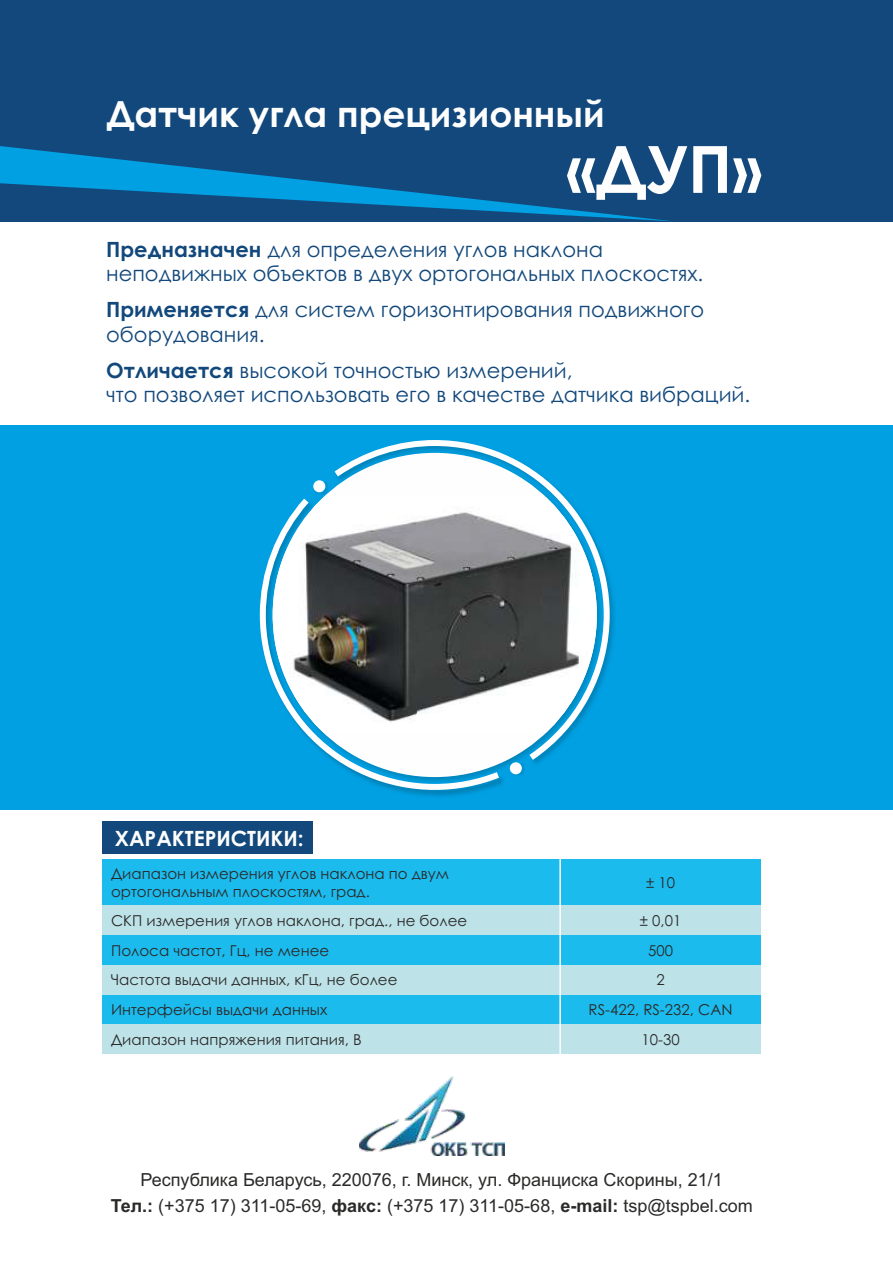
<style>
.page{position:relative;width:893px;height:1263px;background:#fff}
.page>*{position:absolute;margin:0;border:0;box-sizing:border-box;transform-origin:0 0}
.t1{font:700 65.1px "Century Gothic";color:#fefefe}
.t2{font:700 36px "Century Gothic";color:#fefefe}
.t3{font:21px/24.5px "Century Gothic";color:#12487b}
.t4{font:700 21px "Century Gothic";color:#fefefe}
.t5{font:18px/25.8px "Arial";color:#2b2a29;text-align:center}
.t6{font:15px/17.9px "Century Gothic";color:#2b2a29}
.s1{font-weight:700}
</style>
<div class="page">
<div style="left:0;top:0;width:893px;height:221px;background:#12487b"></div>
<svg style="left:0;top:146px;width:670px;height:75px"></svg>
<div style="left:0;top:425px;width:893px;height:385px;background:#00a0e3"></div>
<img style="left:359px;top:1077px;width:145px;height:78px">
<svg style="left:259px;top:493px;width:247px;height:300px"></svg>
<svg style="left:328px;top:440px;width:285px;height:326px;background:#83a0ac"></svg>
<svg style="left:315px;top:482px;width:12px;height:13px"></svg>
<div style="left:313px;top:480px;width:12px;height:12px;background:#fefefe;border-radius:50%"></div>
<svg style="left:512px;top:763px;width:13px;height:13px"></svg>
<div style="left:510px;top:762px;width:12px;height:12px;background:#fefefe;border-radius:50%"></div>
<div style="left:103px;top:859px;width:457px;height:46px;background:#1cbbee"></div>
<div style="left:560px;top:859px;width:201px;height:46px;background:#1cbbee"></div>
<div style="left:103px;top:905px;width:457px;height:30px;background:#bde2e8"></div>
<div style="left:560px;top:905px;width:201px;height:30px;background:#bde2e8"></div>
<div style="left:103px;top:935px;width:457px;height:30px;background:#1cbbee"></div>
<div style="left:560px;top:935px;width:201px;height:30px;background:#1cbbee"></div>
<div style="left:103px;top:965px;width:457px;height:30px;background:#bde2e8"></div>
<div style="left:560px;top:965px;width:201px;height:30px;background:#bde2e8"></div>
<div style="left:103px;top:995px;width:457px;height:29px;background:#1cbbee"></div>
<div style="left:560px;top:995px;width:201px;height:29px;background:#1cbbee"></div>
<div style="left:103px;top:1024px;width:457px;height:30px;background:#bde2e8"></div>
<div style="left:560px;top:1024px;width:201px;height:30px;background:#bde2e8"></div>
<hr style="left:559px;top:855px;width:2px;height:204px;background:#fefefe">
<div style="left:103px;top:821px;width:210px;height:33px;background:#12487b"></div>
<h2 class="t2" style="left:107px;top:100px;width:500px">Датчик угла прецизионный</h2>
<h1 class="t1" style="left:566px;top:144px;width:198px">«ДУП»</h1>
<h3 class="t3" style="left:106px;top:239px;width:599px"><span class="s1">Предназначен</span> для определения углов наклона неподвижных объектов в двух ортогональных плоскостях.</h3>
<h3 class="t3" style="left:106px;top:299px;width:599px"><span class="s1">Применяется</span> для систем горизонтирования подвижного оборудования.</h3>
<h3 class="t3" style="left:106px;top:360px;width:646px"><span class="s1">Отличается</span> высокой точностью измерений,<br>что позволяет использовать его в качестве датчика вибраций.</h3>
<h3 class="t4" style="left:115px;top:830px;width:191px">ХАРАКТЕРИСТИКИ:</h3>
<p class="t6" style="left:111px;top:866px;width:340px">Диапазон измерения углов наклона по двум ортогональным плоскостям, град.</p>
<p class="t6" style="left:646px;top:875px;width:31px">± 10</p>
<p class="t6" style="left:111px;top:913px;width:358px">СКП измерения углов наклона, град., не более</p>
<p class="t6" style="left:640px;top:913px;width:43px">± 0,01</p>
<p class="t6" style="left:111px;top:943px;width:220px">Полоса частот, Гц, не менее</p>
<p class="t6" style="left:648px;top:943px;width:26px">500</p>
<p class="t6" style="left:111px;top:972px;width:288px">Частота выдачи данных, кГц, не более</p>
<p class="t6" style="left:656px;top:972px;width:10px">2</p>
<p class="t6" style="left:111px;top:1002px;width:218px">Интерфейсы выдачи данных</p>
<p class="t6" style="left:589px;top:1002px;width:145px">RS-422, RS-232, CAN</p>
<p class="t6" style="left:111px;top:1032px;width:252px">Диапазон напряжения питания, В</p>
<p class="t6" style="left:641px;top:1032px;width:40px">10-30</p>
<p class="t5" style="left:111px;top:1169px;width:643px">Республика Беларусь, 220076, г. Минск, ул. Франциска Скорины, 21/1<br><span class="s1">Тел.:</span> (+375 17) 311-05-69, <span class="s1">факс:</span> (+375 17) 311-05-68, <span class="s1">e-mail:</span> tsp@tspbel.com</p>
</div>
